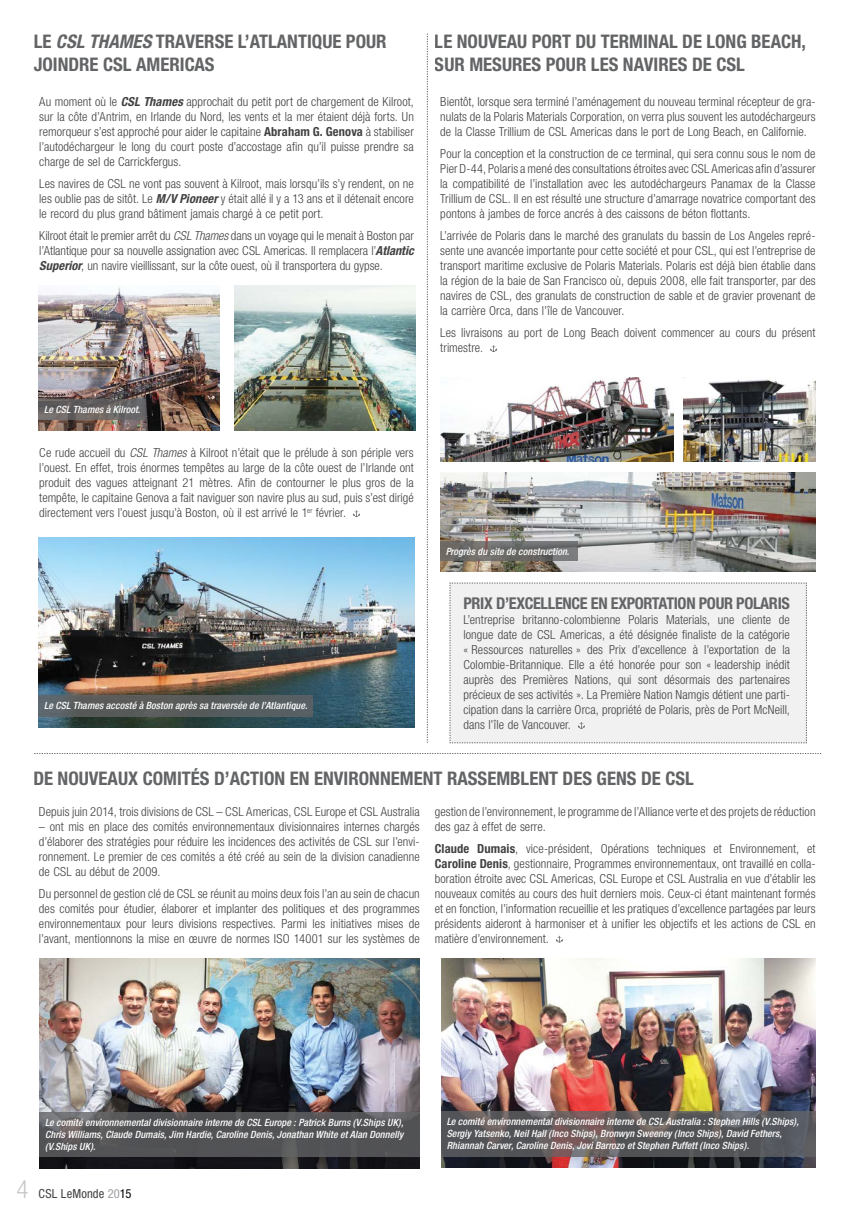
<style>
.page{position:relative;width:855px;height:1215px;background:#fff}
.page>*{position:absolute;margin:0;border:0;box-sizing:border-box;transform-origin:0 0}
.t1{font:700 condensed 18.75px/22.5px "Helvetica Neue";color:#636466}
.t2{font:700 condensed 16.25px "Helvetica Neue";letter-spacing:-.02em;color:#636466}
.t3{font:300 condensed 12.5px/15px "Helvetica Neue";letter-spacing:.005em;color:#414042;text-align:justify}
.t4{font:condensed 12.5px "Helvetica Neue";letter-spacing:.01em;color:#414042}
.t5{font:italic 500 condensed 10px/12px "Helvetica Neue";letter-spacing:.01em;color:#fff}
.s1{font-style:italic}
.s2{font-weight:700;font-style:italic}
.s3{font-weight:700}
.s4{font-weight:300;font-size:25px;color:#c7c8ca}
.s5{color:#9d9fa2}
.s6{color:#000}
</style>
<div class="page">
<svg style="left:353px;top:510px;width:7px;height:7px"></svg>
<svg style="left:490px;top:345px;width:7px;height:7px"></svg>
<svg style="left:427px;top:33px;width:1px;height:710px"></svg>
<svg style="left:34px;top:753px;width:787px;height:1px"></svg>
<img style="left:39px;top:537px;width:375px;height:191px">
<img style="left:39px;top:287px;width:180px;height:144px">
<img style="left:234px;top:286px;width:181px;height:145px">
<div style="left:450px;top:583px;width:357px;height:161px;background:#f1f1f2"></div>
<svg style="left:556px;top:936px;width:7px;height:7px"></svg>
<img style="left:441px;top:958px;width:375px;height:210px">
<img style="left:39px;top:958px;width:381px;height:210px">
<svg style="left:441px;top:1111px;width:375px;height:46px;background:#5d595b"></svg>
<svg style="left:39px;top:1113px;width:381px;height:44px;background:#555557"></svg>
<svg style="left:39px;top:695px;width:274px;height:22px;background:#585d5e"></svg>
<svg style="left:39px;top:399px;width:107px;height:20px;background:#676362"></svg>
<img style="left:440px;top:473px;width:376px;height:99px">
<img style="left:440px;top:377px;width:233px;height:85px">
<img style="left:683px;top:377px;width:133px;height:85px">
<svg style="left:440px;top:541px;width:138px;height:20px;background:#6e6d6b"></svg>
<h1 class="t1" style="left:34px;top:30px;width:354px">LE <span class="s1">CSL THAMES</span> TRAVERSE L’ATLANTIQUE POUR<br>JOINDRE CSL AMERICAS</h1>
<h1 class="t1" style="left:435px;top:30px;width:373px">LE NOUVEAU PORT DU TERMINAL DE LONG BEACH,<br>SUR MESURES POUR LES NAVIRES DE CSL</h1>
<p class="t3" style="left:440px;top:94px;width:377px">Bientôt, lorsque sera terminé l’aménagement du nouveau terminal récepteur de gra&shy;nulats de la Polaris Materials Corporation, on verra plus souvent les autodéchargeurs de la Classe Trillium de CSL Americas dans le port de Long Beach, en Californie.</p>
<p class="t3" style="left:440px;top:146px;width:377px">Pour la conception et la construction de ce terminal, qui sera connu sous le nom de Pier D-44, Polaris a mené des consultations étroites avec CSL Americas afin d’assurer la compatibilité de l’installation avec les autodéchargeurs Panamax de la Classe Trillium de CSL. Il en est résulté une structure d’amarrage novatrice comportant des pontons à jambes de force ancrés à des caissons de béton flottants.</p>
<p class="t3" style="left:440px;top:228px;width:377px">L’arrivée de Polaris dans le marché des granulats du bassin de Los Angeles repré&shy;sente une avancée importante pour cette société et pour CSL, qui est l’entreprise de transport maritime exclusive de Polaris Materials. Polaris est déjà bien établie dans la région de la baie de San Francisco où, depuis 2008, elle fait transporter, par des navires de CSL, des granulats de construction de sable et de gravier provenant de la carrière Orca, dans l’île de Vancouver.</p>
<p class="t3" style="left:440px;top:325px;width:377px">Les livraisons au port de Long Beach doivent commencer au cours du présent trimestre.</p>
<p class="t3" style="left:39px;top:94px;width:376px">Au moment où le <span class="s2">CSL Thames</span> approchait du petit port de chargement de Kilroot, sur la côte d’Antrim, en Irlande du Nord, les vents et la mer étaient déjà forts. Un remorqueur s’est approché pour aider le capitaine <span class="s3">Abraham G. Genova</span> à stabiliser l’autodéchargeur le long du court poste d’accostage afin qu’il puisse prendre sa charge de sel de Carrickfergus.</p>
<p class="t3" style="left:39px;top:176px;width:376px">Les navires de CSL ne vont pas souvent à Kilroot, mais lorsqu’ils s’y rendent, on ne les oublie pas de sitôt. Le <span class="s2">M/V Pioneer</span> y était allé il y a 13 ans et il détenait encore le record du plus grand bâtiment jamais chargé à ce petit port.</p>
<p class="t3" style="left:39px;top:228px;width:376px">Kilroot était le premier arrêt du <span class="s1">CSL Thames</span> dans un voyage qui le menait à Boston par l’Atlantique pour sa nouvelle assignation avec CSL Americas. Il remplacera l’<span class="s2">Atlantic Superior</span>, un navire vieillissant, sur la côte ouest, où il transportera du gypse.</p>
<p class="t5" style="left:44px;top:403px;width:98px">Le CSL Thames à Kilroot.</p>
<p class="t3" style="left:39px;top:445px;width:376px">Ce rude accueil du <span class="s1">CSL Thames</span> à Kilroot n’était que le prélude à son périple vers l’ouest. En effet, trois énormes tempêtes au large de la côte ouest de l’Irlande ont produit des vagues atteignant 21 mètres. Afin de contourner le plus gros de la tempête, le capitaine Genova a fait naviguer son navire plus au sud, puis s’est dirigé directement vers l’ouest jusqu’à Boston, où il est arrivé le 1<sup>er</sup> février.</p>
<p class="t5" style="left:44px;top:699px;width:265px">Le CSL Thames accosté à Boston après sa traversée de l’Atlantique.</p>
<p class="t5" style="left:446px;top:545px;width:125px">Progrès du site de construction.</p>
<h2 class="t2" style="left:463px;top:593px;width:328px">PRIX D’EXCELLENCE EN EXPORTATION POUR POLARIS</h2>
<p class="t3" style="left:463px;top:612px;width:328px">L’entreprise britanno-colombienne Polaris Materials, une cliente de longue date de CSL Americas, a été désignée finaliste de la catégorie « Ressources naturelles » des Prix d’excellence à l’exportation de la Colombie-Britannique. Elle a été honorée pour son « leadership inédit auprès des Premières Nations, qui sont désormais des partenaires précieux de ses activités ». La Première Nation Namgis détient une parti&shy;cipation dans la carrière Orca, propriété de Polaris, près de Port McNeill, dans l’île de Vancouver.</p>
<h1 class="t1" style="left:33px;top:767px;width:662px">DE NOUVEAUX COMITÉS D’ACTION EN ENVIRONNEMENT RASSEMBLENT DES GENS DE CSL</h1>
<p class="t3" style="left:39px;top:804px;width:382px">Depuis juin 2014, trois divisions de CSL – CSL Americas, CSL Europe et CSL Australia</p>
<p class="t3" style="left:39px;top:819px;width:382px">– ont mis en place des comités environnementaux divisionnaires internes chargés d’élaborer des stratégies pour réduire les incidences des activités de CSL sur l’envi&shy;ronnement. Le premier de ces comités a été créé au sein de la division canadienne de CSL au début de 2009.</p>
<p class="t3" style="left:39px;top:886px;width:382px">Du personnel de gestion clé de CSL se réunit au moins deux fois l’an au sein de chacun des comités pour étudier, élaborer et implanter des politiques et des programmes environnementaux pour leurs divisions respectives. Parmi les initiatives mises de l’avant, mentionnons la mise en œuvre de normes ISO 14001 sur les systèmes de</p>
<p class="t3" style="left:435px;top:804px;width:382px">gestion de l’environnement, le programme de l’Alliance verte et des projets de réduction des gaz à effet de serre.</p>
<p class="t3" style="left:435px;top:841px;width:382px"><span class="s3">Claude Dumais</span>, vice-président, Opérations techniques et Environnement, et <span class="s3">Caroline Denis</span>, gestionnaire, Programmes environnementaux, ont travaillé en colla&shy;boration étroite avec CSL Americas, CSL Europe et CSL Australia en vue d’établir les nouveaux comités au cours des huit derniers mois. Ceux-ci étant maintenant formés et en fonction, l’information recueillie et les pratiques d’excellence partagées par leurs présidents aideront à harmoniser et à unifier les objectifs et les actions de CSL en matière d’environnement.</p>
<p class="t5" style="left:45px;top:1116px;width:360px;text-align:justify">Le comité environnemental divisionnaire interne de CSL Europe : Patrick Burns (V.Ships UK), Chris Williams, Claude Dumais, Jim Hardie, Caroline Denis, Jonathan White et Alan Donnelly (V.Ships UK).</p>
<p class="t4" style="left:17px;top:1186px;width:116px"><span class="s4">4</span> CSL LeMonde <span class="s5">20</span><span class="s6">15</span></p>
<p class="t5" style="left:447px;top:1115px;width:354px">Le comité environnemental divisionnaire interne de CSL Australia : Stephen Hills (V.Ships),<br>Sergiy Yatsenko, Neil Hall (Inco Ships), Bronwyn Sweeney (Inco Ships), David Fethers,<br>Rhiannah Carver, Caroline Denis, Jovi Barrozo et Stephen Puffett (Inco Ships).</p>
</div>
